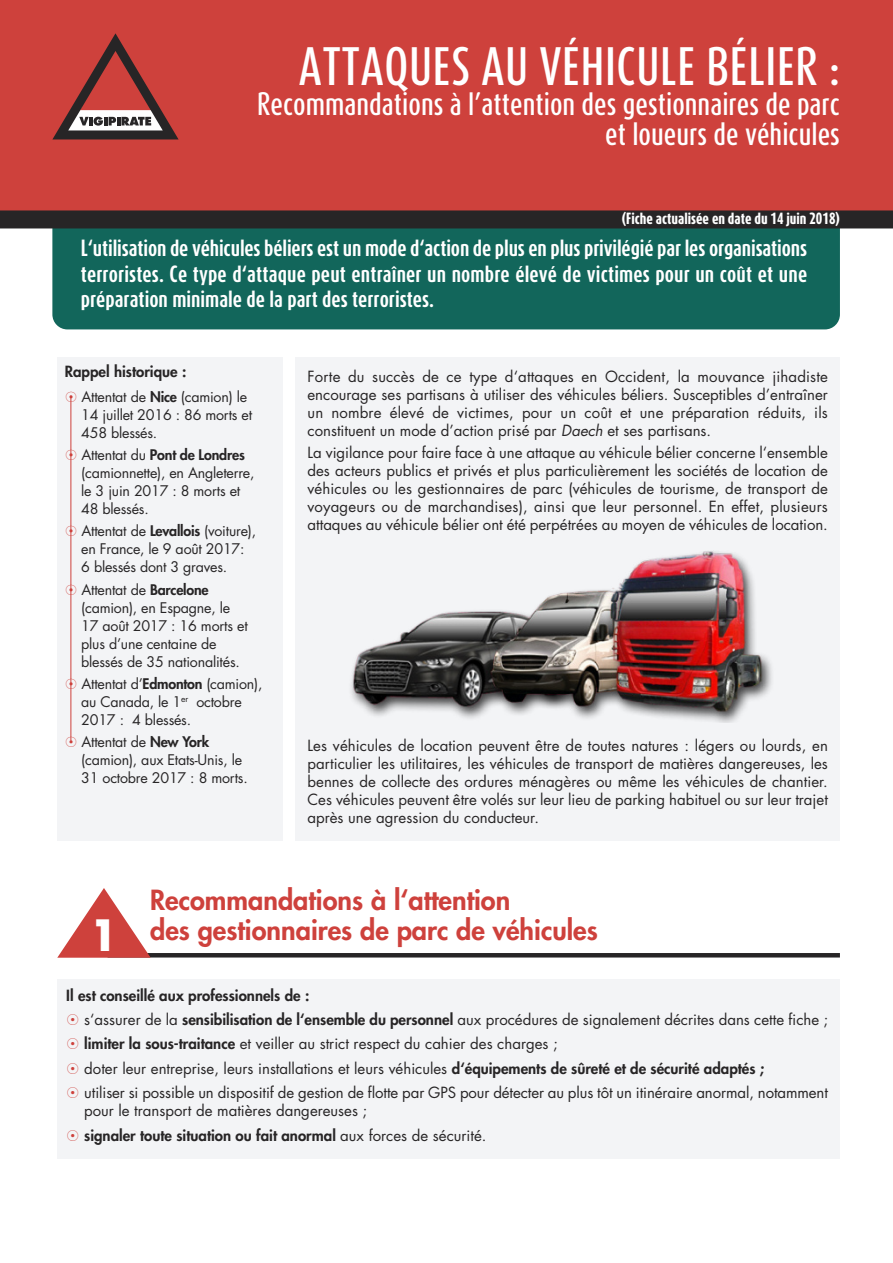
<style>
.page{position:relative;width:893px;height:1263px;background:#fff}
.page>*{position:absolute;margin:0;border:0;box-sizing:border-box;transform-origin:0 0}
.t1{font:500 45px "Dax Compact";letter-spacing:.015em;color:#fff}
.t2{font:700 42px "Futura";color:#fff}
.t3{font:500 27px/30px "Dax Compact";color:#fff;text-align:right}
.t4{font:800 27px/30px "Futura Std";color:#ce413c}
.t5{font:700 19.5px/25.5px "Dax Compact";color:#fff;text-align:justify}
.t6{font:15px/18px "Futura Std";color:#272526;text-align:justify}
.t7{font:800 15px "Futura Std";color:#272526}
.t8{font:14.25px/18px "Futura Std";letter-spacing:-.015em;color:#272526}
.t9{font:800 13.5px "Dax Compact";color:#fff}
.s1{font-weight:800}
.s2{font-style:italic}
</style>
<div class="page">
<div style="left:52px;top:196px;width:788px;height:133px;background:#12665b;border-radius:15px"></div>
<hr style="left:108px;top:953px;width:732px;height:4px;background:#272526">
<svg style="left:0;top:0;width:893px;height:228px;background:#c03e3a"></svg>
<svg style="left:52px;top:33px;width:127px;height:106px;background:#a94b48"></svg>
<svg style="left:57px;top:888px;width:94px;height:70px"></svg>
<div style="left:57px;top:358px;width:226px;height:483px;background:#f3f4f6"></div>
<div style="left:296px;top:358px;width:544px;height:483px;background:#f3f4f6"></div>
<div style="left:57px;top:979px;width:783px;height:180px;background:#f3f4f6"></div>
<hr style="left:71px;top:396px;width:1px;height:345px;background:#ce413c">
<img style="left:351px;top:551px;width:421px;height:171px">
<svg style="left:70px;top:395px;width:2px;height:7px"></svg>
<svg style="left:70px;top:450px;width:2px;height:10px"></svg>
<svg style="left:70px;top:526px;width:2px;height:10px"></svg>
<svg style="left:70px;top:584px;width:2px;height:11px"></svg>
<svg style="left:70px;top:679px;width:2px;height:10px"></svg>
<h1 class="t1" style="left:299px;top:37px;width:543px">ATTAQUES AU VÉHICULE BÉLIER :</h1>
<h3 class="t3" style="left:257px;top:88px;width:584px">Recommandations à l’attention des gestionnaires de parc et loueurs de véhicules</h3>
<p class="t9" style="left:622px;top:210px;width:219px">(Fiche actualisée en date du 14 juin 2018)</p>
<p class="t5" style="left:81px;top:235px;width:728px">L‘utilisation de véhicules béliers est un mode d‘action de plus en plus privilégié par les organisations terroristes. Ce type d‘attaque peut entraîner un nombre élevé de victimes pour un coût et une préparation minimale de la part des terroristes.</p>
<p class="t7" style="left:65px;top:365px;width:123px">Rappel historique :</p>
<p class="t8" style="left:81px;top:389px;width:172px">Attentat de <span class="s1">Nice</span> (camion) le<br>14 juillet 2016 : 86 morts et<br>458 blessés.</p>
<p class="t8" style="left:81px;top:447px;width:175px">Attentat du <span class="s1">Pont de Londres </span>(camionnette), en Angleterre, le 3 juin 2017 : 8 morts et<br>48 blessés.</p>
<p class="t8" style="left:81px;top:523px;width:176px">Attentat de <span class="s1">Levallois</span> (voiture), en France, le 9 août 2017:<br>6 blessés dont 3 graves.</p>
<p class="t8" style="left:81px;top:582px;width:168px">Attentat de <span class="s1">Barcelone </span>(camion), en Espagne, le<br>17 août 2017 : 16 morts et plus d’une centaine de blessés de 35 nationalités.</p>
<p class="t8" style="left:81px;top:676px;width:183px">Attentat d’<span class="s1">Edmonton</span> (camion), au Canada, le 1<sup>er</sup> octobre<br>2017 : 4 blessés.</p>
<p class="t8" style="left:81px;top:734px;width:168px">Attentat de <span class="s1">New York </span>(camion), aux Etats-Unis, le<br>31 octobre 2017 : 8 morts.</p>
<p class="t6" style="left:308px;top:369px;width:522px">Forte du succès de ce type d‘attaques en Occident, la mouvance jihadiste encourage ses partisans à utiliser des véhicules béliers. Susceptibles d’entraîner un nombre élevé de victimes, pour un coût et une préparation réduits, ils constituent un mode d’action prisé par <span class="s2">Daech</span> et ses partisans.</p>
<p class="t6" style="left:308px;top:445px;width:522px">La vigilance pour faire face à une attaque au véhicule bélier concerne l‘ensemble des acteurs publics et privés et plus particulièrement les sociétés de location de véhicules ou les gestionnaires de parc (véhicules de tourisme, de transport de voyageurs ou de marchandises), ainsi que leur personnel. En effet, plusieurs attaques au véhicule bélier ont été perpétrées au moyen de véhicules de location.</p>
<p class="t6" style="left:308px;top:737px;width:522px">Les véhicules de location peuvent être de toutes natures : légers ou lourds, en particulier les utilitaires, les véhicules de transport de matières dangereuses, les bennes de collecte des ordures ménagères ou même les véhicules de chantier.<br>Ces véhicules peuvent être volés sur leur lieu de parking habituel ou sur leur trajet après une agression du conducteur.</p>
<h2 class="t2" style="left:90px;top:905px;width:30px">1</h2>
<h3 class="t4" style="left:150px;top:887px;width:449px">Recommandations à l‘attention<br>des gestionnaires de parc de véhicules</h3>
<p class="t6" style="left:84px;top:984px;width:745px;line-height:24.5px;text-align:left;text-indent:-18px"><span class="s1">Il est conseillé aux professionnels de :<br></span>s‘assurer de la <span class="s1">sensibilisation de l‘ensemble du personnel</span> aux procédures de signalement décrites dans cette fiche ; <span class="s1">limiter la sous-traitance</span> et veiller au strict respect du cahier des charges ;<br>doter leur entreprise, leurs installations et leurs véhicules <span class="s1">d‘équipements de sûreté et de sécurité adaptés ;<br></span>utiliser si possible un dispositif de gestion de flotte par GPS pour détecter au plus tôt un itinéraire anormal, notamment</p>
<p class="t6" style="left:84px;top:1100px;width:404px;line-height:24.5px">pour le transport de matières dangereuses ;<br><span class="s1">signaler toute situation ou fait anormal</span> aux forces de sécurité.</p>
</div>
